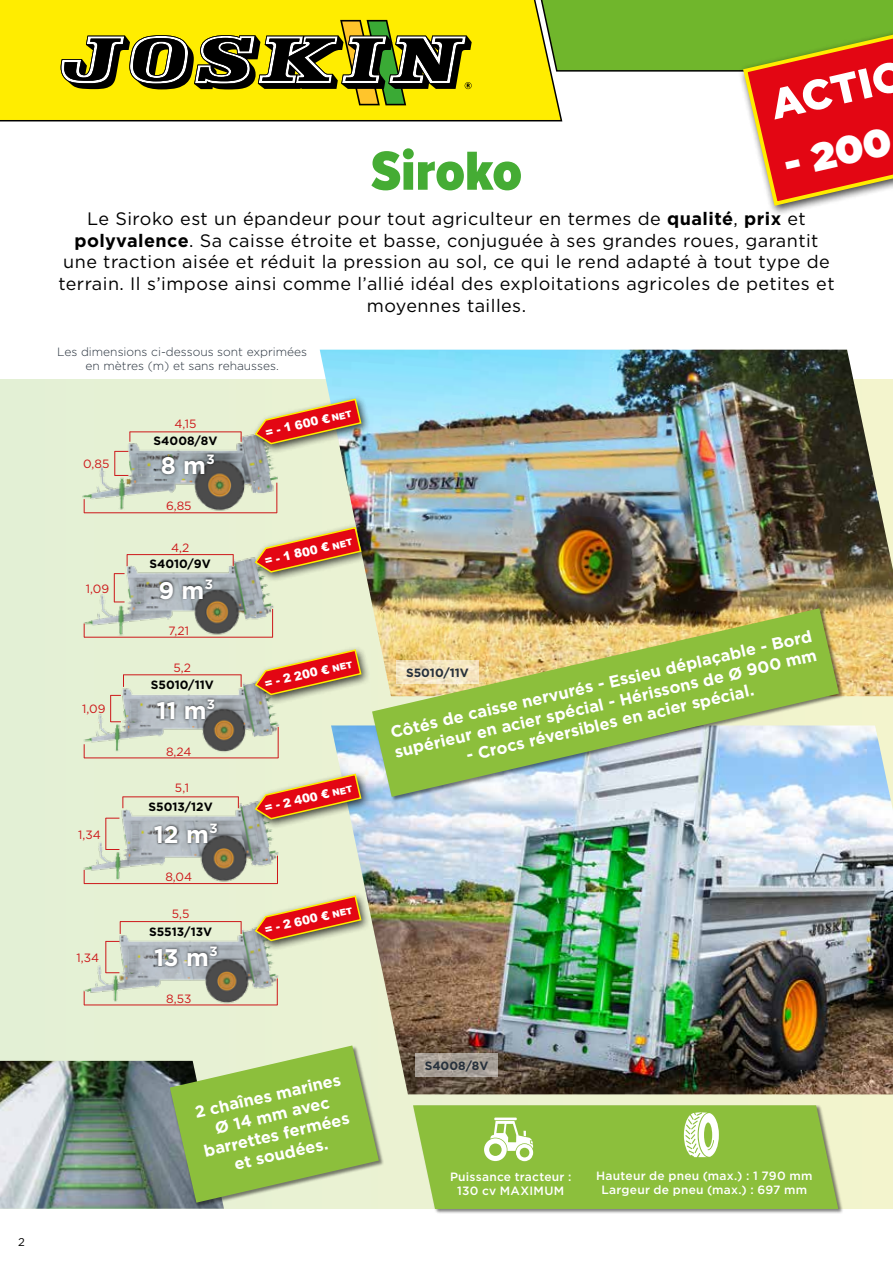
<style>
.page{position:relative;width:893px;height:1263px;background:#fff}
.page>*{position:absolute;margin:0;border:0;box-sizing:border-box;transform-origin:0 0}
.t1{font:900 57px "Proxima Nova Cond";color:#45ac34}
.t2{font:900 42px "Gotham";color:#fff}
.t3{font:900 39px "Gotham";color:#fff}
.t4{font:700 24px "Gotham";letter-spacing:-.01em;color:#fff}
.t5{font:18px/21.6px "Gotham";letter-spacing:.025em;color:#000;text-align:center}
.t6{font:700 16.5px/19.8px "Gotham";color:#fff}
.t7{font:500 12px/14.4px "Gotham";letter-spacing:.02em;color:#fff;text-align:center}
.t8{font:300 12px/14.4px "Gotham";color:#27313c;text-align:center}
.t9{font:12px "Gotham";color:#cd1719}
.t10{font:900 12px "Arial";color:#fff}
.t11{font:700 12px "Gotham";color:#000}
.t12{font:700 12px "Gotham";color:#27313c}
.t13{font:11.25px "Gotham";color:#000}
.s1{font-weight:700}
.s2{font-size:9px}
</style>
<div class="page">
<div style="left:0;top:0;width:534px;height:122px;background:#ffed00"></div>
<svg style="left:61px;top:20px;width:411px;height:85px;background:#97901d"></svg>
<div style="left:0;top:380px;width:893px;height:829px;background:linear-gradient(to right,#e4f1d7,#e8e7c1)"></div>
<img style="left:320px;top:350px;width:573px;height:346px">
<img style="left:331px;top:725px;width:562px;height:369px">
<div style="left:413px;top:1105px;width:431px;height:109px;background:#000;opacity:.5"></div>
<svg style="left:413px;top:1105px;width:425px;height:104px;background:#95c34b"></svg>
<img style="left:79px;top:908px;width:201px;height:103px">
<img style="left:79px;top:784px;width:201px;height:103px">
<img style="left:79px;top:659px;width:201px;height:103px">
<img style="left:79px;top:539px;width:201px;height:103px">
<img style="left:79px;top:415px;width:201px;height:103px">
<img style="left:0;top:1061px;width:224px;height:148px">
<svg style="left:415px;top:1053px;width:83px;height:24px;background:#a8a097"></svg>
<hr style="left:130px;top:432px;width:111px;height:1px;background:#cd1719">
<hr style="left:127px;top:554px;width:106px;height:1px;background:#cd1719">
<svg style="left:127px;top:554px;width:1px;height:12px"></svg>
<svg style="left:233px;top:554px;width:1px;height:12px"></svg>
<hr style="left:123px;top:674px;width:118px;height:1px;background:#cd1719">
<svg style="left:123px;top:675px;width:1px;height:12px"></svg>
<svg style="left:241px;top:675px;width:1px;height:12px"></svg>
<hr style="left:123px;top:797px;width:116px;height:1px;background:#cd1719">
<hr style="left:120px;top:921px;width:121px;height:1px;background:#cd1719">
<svg style="left:120px;top:921px;width:1px;height:13px"></svg>
<svg style="left:241px;top:921px;width:1px;height:13px"></svg>
<hr style="left:84px;top:512px;width:193px;height:1px;background:#cd1719">
<hr style="left:277px;top:483px;width:1px;height:30px;background:#cd1719">
<svg style="left:84px;top:499px;width:1px;height:14px"></svg>
<hr style="left:84px;top:637px;width:189px;height:1px;background:#cd1719">
<svg style="left:272px;top:609px;width:1px;height:28px"></svg>
<svg style="left:84px;top:623px;width:1px;height:14px"></svg>
<hr style="left:84px;top:758px;width:194px;height:1px;background:#cd1719">
<hr style="left:278px;top:727px;width:1px;height:31px;background:#cd1719">
<svg style="left:84px;top:744px;width:1px;height:14px"></svg>
<hr style="left:84px;top:883px;width:194px;height:1px;background:#cd1719">
<svg style="left:277px;top:855px;width:1px;height:29px"></svg>
<svg style="left:84px;top:870px;width:1px;height:13px"></svg>
<hr style="left:84px;top:1005px;width:193px;height:1px;background:#cd1719">
<svg style="left:277px;top:978px;width:1px;height:27px"></svg>
<svg style="left:84px;top:991px;width:1px;height:14px"></svg>
<svg style="left:115px;top:451px;width:13px;height:25px"></svg>
<svg style="left:114px;top:573px;width:11px;height:30px"></svg>
<svg style="left:110px;top:695px;width:11px;height:27px"></svg>
<hr style="left:106px;top:818px;width:1px;height:32px;background:#cd1719">
<svg style="left:107px;top:849px;width:12px;height:1px"></svg>
<svg style="left:106px;top:818px;width:13px;height:1px"></svg>
<hr style="left:106px;top:941px;width:1px;height:32px;background:#cd1719">
<svg style="left:106px;top:972px;width:13px;height:1px"></svg>
<svg style="left:106px;top:941px;width:13px;height:1px"></svg>
<div style="left:372px;top:608px;width:472px;height:194px;background:#000;opacity:.5"></div>
<img style="left:372px;top:608px;width:467px;height:189px">
<div style="left:170px;top:1045px;width:214px;height:162px;background:#000;opacity:.5"></div>
<svg style="left:170px;top:1045px;width:209px;height:158px;background:#9ec364"></svg>
<div style="left:250px;top:394px;width:120px;height:60px;background:#000;opacity:.75"></div>
<img style="left:254px;top:398px;width:108px;height:47px">
<div style="left:250px;top:523px;width:120px;height:60px;background:#000;opacity:.75"></div>
<svg style="left:254px;top:526px;width:108px;height:47px;background:#d77a62"></svg>
<div style="left:250px;top:645px;width:120px;height:60px;background:#000;opacity:.75"></div>
<svg style="left:254px;top:648px;width:108px;height:48px;background:#d87d65"></svg>
<div style="left:250px;top:769px;width:120px;height:60px;background:#000;opacity:.75"></div>
<svg style="left:254px;top:773px;width:108px;height:47px;background:#d57a65"></svg>
<div style="left:250px;top:891px;width:120px;height:60px;background:#000;opacity:.75"></div>
<svg style="left:254px;top:894px;width:108px;height:48px;background:#d87e65"></svg>
<div style="left:738px;top:15px;width:155px;height:201px;background:#000;opacity:.75"></div>
<svg style="left:534px;top:0;width:359px;height:208px"></svg>
<div style="left:159px;top:452px;width:58px;height:25px;background:#000;opacity:.75"></div>
<div style="left:157px;top:576px;width:58px;height:26px;background:#000;opacity:.75"></div>
<div style="left:154px;top:697px;width:63px;height:25px;background:#000;opacity:.75"></div>
<div style="left:152px;top:821px;width:68px;height:25px;background:#000;opacity:.75"></div>
<div style="left:152px;top:943px;width:68px;height:26px;background:#000;opacity:.75"></div>
<p class="t13" style="left:18px;top:1235px;width:8px">2</p>
<h2 class="t2" style="left:764px;top:77px;width:140px;rotate:-13deg">ACTIO</h2>
<h3 class="t3" style="left:778px;top:137px;width:110px;rotate:-13deg">- 200</h3>
<h1 class="t1" style="left:371px;top:129px;width:152px">Siroko</h1>
<p class="t5" style="left:58px;top:208px;width:778px">Le Siroko est un épandeur pour tout agriculteur en termes de <span class="s1">qualité</span>, <span class="s1">prix</span> et <span class="s1">polyvalence</span>. Sa caisse étroite et basse, conjuguée à ses grandes roues, garantit une traction aisée et réduit la pression au sol, ce qui le rend adapté à tout type de terrain. Il s’impose ainsi comme l’allié idéal des exploitations agricoles de petites et moyennes tailles.</p>
<p class="t8" style="left:57px;top:344px;width:252px">Les dimensions ci-dessous sont exprimées en mètres (m) et sans rehausses.</p>
<p class="t9" style="left:83px;top:456px;width:28px">0,85</p>
<p class="t9" style="left:86px;top:581px;width:25px">1,09</p>
<p class="t9" style="left:82px;top:701px;width:25px">1,09</p>
<p class="t9" style="left:78px;top:827px;width:24px">1,34</p>
<p class="t9" style="left:77px;top:950px;width:24px">1,34</p>
<p class="t9" style="left:174px;top:416px;width:24px">4,15</p>
<p class="t11" style="left:154px;top:433px;width:65px">S4008/8V</p>
<h3 class="t4" style="left:161px;top:449px;width:56px">8 m³</h3>
<p class="t9" style="left:166px;top:498px;width:27px">6,85</p>
<p class="t9" style="left:171px;top:540px;width:20px">4,2</p>
<p class="t11" style="left:150px;top:556px;width:63px">S4010/9V</p>
<h3 class="t4" style="left:158px;top:574px;width:57px">9 m³</h3>
<p class="t9" style="left:169px;top:623px;width:22px">7,21</p>
<p class="t9" style="left:174px;top:660px;width:19px">5,2</p>
<p class="t11" style="left:151px;top:677px;width:64px">S5010/11V</p>
<h3 class="t4" style="left:156px;top:695px;width:61px">11 m³</h3>
<p class="t9" style="left:166px;top:743px;width:27px">8,24</p>
<p class="t9" style="left:175px;top:780px;width:15px">5,1</p>
<p class="t11" style="left:148px;top:799px;width:66px">S5013/12V</p>
<h3 class="t4" style="left:154px;top:819px;width:66px">12 m³</h3>
<p class="t9" style="left:165px;top:869px;width:28px">8,04</p>
<p class="t9" style="left:172px;top:906px;width:19px">5,5</p>
<p class="t11" style="left:149px;top:924px;width:65px">S5513/13V</p>
<h3 class="t4" style="left:154px;top:941px;width:66px">13 m³</h3>
<p class="t9" style="left:166px;top:990px;width:27px">8,53</p>
<p class="t10" style="left:264px;top:424px;width:90px;rotate:-13deg">= - 1 600 €<span class="s2">NET</span></p>
<p class="t10" style="left:263px;top:552px;width:91px;rotate:-13deg">= - 1 800 € <span class="s2">NET</span></p>
<p class="t10" style="left:263px;top:675px;width:91px;rotate:-13deg">= - 2 200 € <span class="s2">NET</span></p>
<p class="t10" style="left:263px;top:799px;width:91px;rotate:-13deg">= - 2 400 € <span class="s2">NET</span></p>
<p class="t10" style="left:263px;top:921px;width:91px;rotate:-13deg">= - 2 600 € <span class="s2">NET</span></p>
<p class="t6" style="left:193px;top:1103px;width:151px;text-align:center;rotate:-13deg">2 chaînes marines<br>Ø 14 mm avec barrettes fermées et soudées.</p>
<p class="t6" style="left:388px;top:723px;width:434px;rotate:-13deg">Côtés de caisse nervurés - Essieu déplaçable - Bord supérieur en acier spécial - Hérissons de Ø 900 mm</p>
<p class="t12" style="left:406px;top:664px;width:64px">S5010/11V</p>
<p class="t6" style="left:464px;top:746px;width:296px;rotate:-13deg">- Crocs réversibles en acier spécial.</p>
<p class="t12" style="left:425px;top:1058px;width:65px">S4008/8V</p>
<p class="t7" style="left:450px;top:1169px;width:123px">Puissance tracteur :<br>130 cv MAXIMUM</p>
<p class="t7" style="left:596px;top:1168px;width:218px">Hauteur de pneu (max.) : 1 790 mm<br>Largeur de pneu (max.) : 697 mm</p>
</div>
